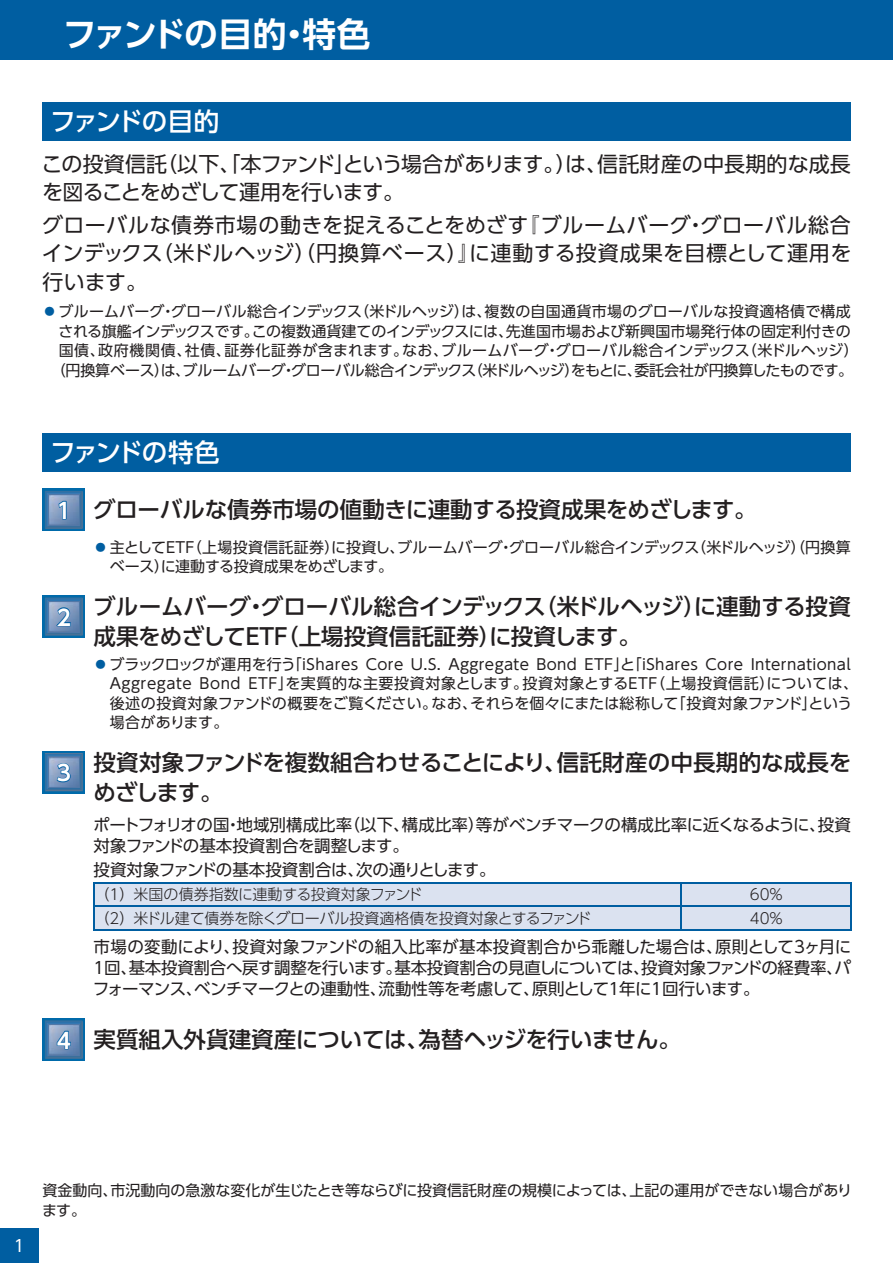
<style>
.page{position:relative;width:893px;height:1263px;background:#fff}
.page>*{position:absolute;margin:0;border:0;box-sizing:border-box;transform-origin:0 0}
.t1{font:33.75px "UD Shin Go Pro De Bold 90 pv RKSJ H";letter-spacing:-.04em;color:#fff}
.t2{font:25.5px "UD Shin Go Pro Medium 90 pv RKSJ H";letter-spacing:-.07em;color:#fff}
.t3{font:22.5px/30px "UD Shin Go Pro Medium 90 pv RKSJ H";letter-spacing:-.005em;color:#231f20}
.t4{font:21.6px "UD Shin Go Pro De Bold 90 pv RKSJ H";color:#fff}
.t5{font:21px/28.5px "UD Shin Go Pro Regular 90 pv RKSJ H";color:#231f20;text-align:justify}
.t6{font:21px/28.5px "UD Shin Go Pro Regular 90 pv RKSJ H";letter-spacing:-.025em;color:#231f20}
.t7{font:16.5px/21px "UD Shin Go Pro Regular 90 pv RKSJ H";letter-spacing:-.025em;color:#231f20}
.t8{font:16.5px "UD Shin Go Pro Regular 90 pv RKSJ H";letter-spacing:-.005em;color:#231f20}
.t9{font:16.5px "UD Shin Go Pro Regular 90 pv RKSJ H";color:#fff}
.t10{font:15px/19.5px "UD Shin Go Pro Regular 90 pv RKSJ H";color:#231f20}
.t11{font:15px/19.5px "UD Shin Go Pro Regular 90 pv RKSJ H";letter-spacing:.03em;color:#231f20}
.t12{font:15px "UD Shin Go Pro Regular 90 pv RKSJ H";letter-spacing:-.025em;color:#231f20}
.t13{font:15px "UD Shin Go Pro Light 90 pv RKSJ H";letter-spacing:-.02em;color:#231f20}
.t14{font:15px "UD Shin Go Pro Light 90 pv RKSJ H";color:#231f20}
.s1{font-family:"Gothic MB101 Pro Light 90 pv RKSJ H";color:#005ea1}
</style>
<div class="page">
<div style="left:0;top:0;width:892px;height:60px;background:#005ea1"></div>
<div style="left:0;top:1228px;width:38px;height:35px;background:#005ea1"></div>
<div style="left:43px;top:102px;width:807px;height:38px;background:#005ea1"></div>
<div style="left:43px;top:433px;width:807px;height:39px;background:#005ea1"></div>
<hr style="left:94px;top:882px;width:587px;height:1px;background:#005ea1">
<hr style="left:681px;top:882px;width:170px;height:1px;background:#005ea1">
<svg style="left:94px;top:883px;width:757px;height:46px;background:#cbd8ea"></svg>
<hr style="left:94px;top:929px;width:757px;height:1px;background:#005ea1">
<div style="left:43px;top:489px;width:42px;height:42px;background:#006aaa"></div>
<svg style="left:45px;top:491px;width:38px;height:38px"></svg>
<svg style="left:43px;top:595px;width:42px;height:43px"></svg>
<svg style="left:45px;top:598px;width:38px;height:37px"></svg>
<svg style="left:43px;top:751px;width:42px;height:43px"></svg>
<svg style="left:45px;top:753px;width:38px;height:38px"></svg>
<svg style="left:43px;top:1018px;width:42px;height:43px"></svg>
<svg style="left:45px;top:1021px;width:38px;height:38px"></svg>
<h1 class="t1" style="left:63px;top:21px;width:309px">ファンドの目的・特色</h1>
<h2 class="t2" style="left:50px;top:112px;width:171px">ファンドの目的</h2>
<h3 class="t6" style="left:41px;top:152px;width:811px">この投資信託（以下、「本ファンド」という場合があります。）は、信託財産の中長期的な成長を図ることをめざして運用を行います。</h3>
<h3 class="t5" style="left:42px;top:214px;width:810px">グローバルな債券市場の動きを捉えることをめざす『ブルームバーグ・グローバル総合インデックス（米ドルヘッジ）（円換算ベース）』に連動する投資成果を目標として運用を行います。</h3>
<p class="t10" style="left:42px;top:304px;width:810px"><span class="s1">●</span>ブルームバーグ・グローバル総合インデックス（米ドルヘッジ）は、複数の自国通貨市場のグローバルな投資適格債で構成</p>
<p class="t10" style="left:58px;top:324px;width:793px">される旗艦インデックスです。この複数通貨建てのインデックスには、先進国市場および新興国市場発行体の固定利付きの</p>
<p class="t11" style="left:59px;top:343px;width:801px">国債、政府機関債、社債、証券化証券が含まれます。なお、ブルームバーグ・グローバル総合インデックス（米ドルヘッジ）</p>
<p class="t12" style="left:51px;top:365px;width:804px">（円換算ベース）は、ブルームバーグ・グローバル総合インデックス（米ドルヘッジ）をもとに、委託会社が円換算したものです。</p>
<h2 class="t2" style="left:50px;top:443px;width:171px">ファンドの特色</h2>
<h3 class="t3" style="left:93px;top:498px;width:665px">グローバルな債券市場の値動きに連動する投資成果をめざします。</h3>
<p class="t10" style="left:110px;top:539px;width:742px;text-indent:-16px"><span class="s1">●</span>主としてETF（上場投資信託証券）に投資し、ブルームバーグ・グローバル総合インデックス（米ドルヘッジ）（円換算ベース）に連動する投資成果をめざします。</p>
<h3 class="t3" style="left:93px;top:595px;width:759px">ブルームバーグ・グローバル総合インデックス（米ドルヘッジ）に連動する投資成果をめざしてETF（上場投資信託証券）に投資します。</h3>
<p class="t11" style="left:110px;top:656px;width:749px;text-indent:-16px"><span class="s1">●</span>ブラックロックが運用を行う「iShares Core U.S. Aggregate Bond ETF」と「iShares Core International Aggregate Bond ETF」を実質的な主要投資対象とします。投資対象とするＥＴＦ（上場投資信託）については、後述の投資対象ファンドの概要をご覧ください。なお、それらを個々にまたは総称して「投資対象ファンド」という場合があります。</p>
<h3 class="t3" style="left:93px;top:750px;width:759px">投資対象ファンドを複数組合わせることにより、信託財産の中長期的な成長をめざします。</h3>
<p class="t7" style="left:93px;top:816px;width:759px">ポートフォリオの国・地域別構成比率（以下、構成比率）等がベンチマークの構成比率に近くなるように、投資対象ファンドの基本投資割合を調整します。</p>
<p class="t8" style="left:94px;top:863px;width:403px">投資対象ファンドの基本投資割合は、次の通りとします。</p>
<p class="t14" style="left:94px;top:889px;width:329px">（1）米国の債券指数に連動する投資対象ファンド</p>
<p class="t13" style="left:749px;top:889px;width:35px">60%</p>
<p class="t13" style="left:94px;top:912px;width:498px">（2）米ドル建て債券を除くグローバル投資適格債を投資対象とするファンド</p>
<p class="t13" style="left:749px;top:912px;width:35px">40%</p>
<p class="t7" style="left:93px;top:939px;width:760px;text-align:justify">市場の変動により、投資対象ファンドの組入比率が基本投資割合から乖離した場合は、原則として3ヶ月に1回、基本投資割合へ戻す調整を行います。基本投資割合の見直しについては、投資対象ファンドの経費率、パフォーマンス、ベンチマークとの連動性、流動性等を考慮して、原則として１年に1回行います。</p>
<h3 class="t3" style="left:94px;top:1028px;width:589px">実質組入外貨建資産については、為替ヘッジを行いません。</h3>
<h3 class="t4" style="left:57px;top:503px;width:16px">1</h3>
<h3 class="t4" style="left:57px;top:609px;width:16px">2</h3>
<h3 class="t4" style="left:57px;top:765px;width:16px">3</h3>
<h3 class="t4" style="left:57px;top:1032px;width:16px">4</h3>
<p class="t9" style="left:14px;top:1239px;width:12px">1</p>
<p class="t10" style="left:42px;top:1183px;width:811px">資金動向、市況動向の急激な変化が生じたとき等ならびに投資信託財産の規模によっては、上記の運用ができない場合があります。</p>
</div>
